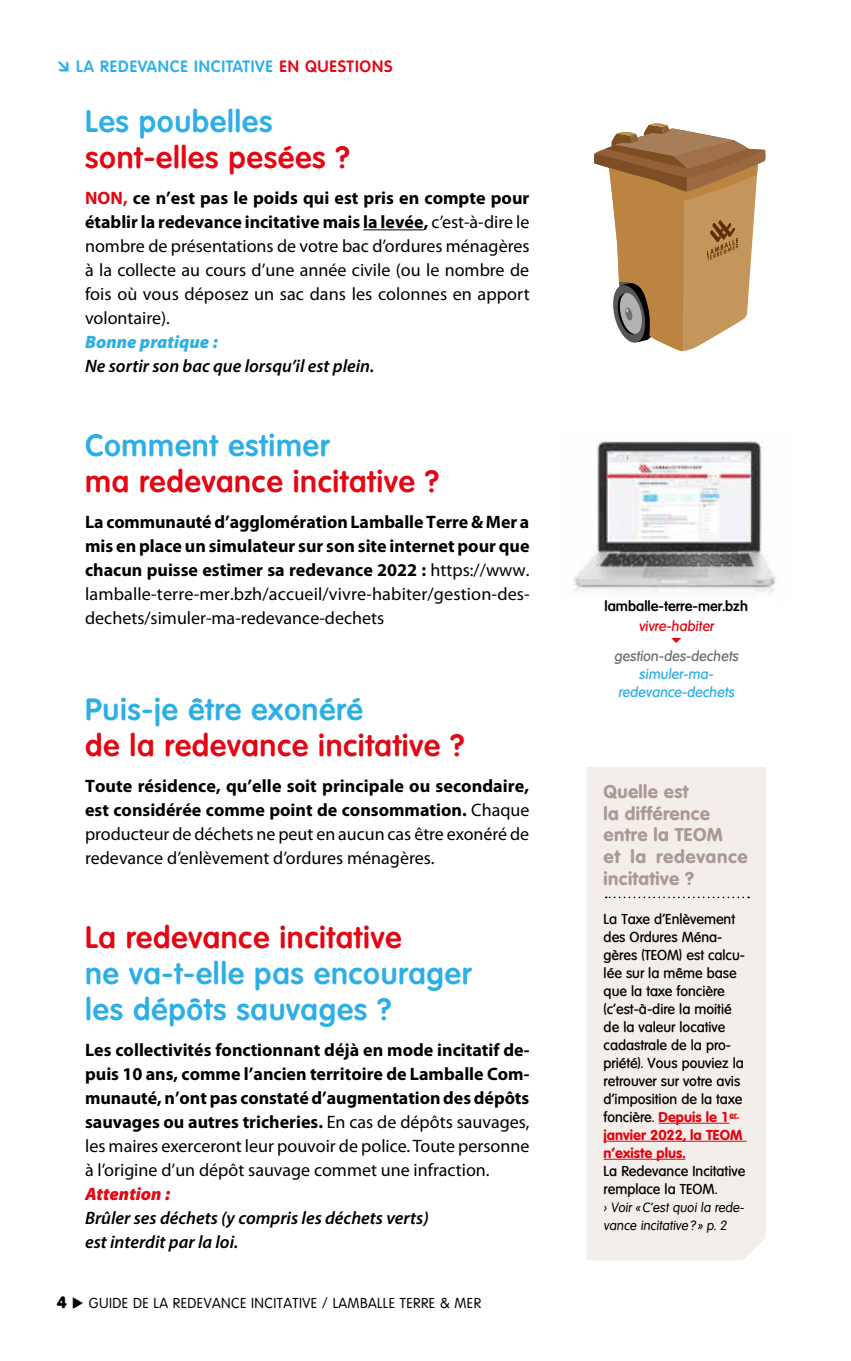
<style>
.page{position:relative;width:851px;height:1361px;background:#fff}
.page>*{position:absolute;margin:0;border:0;box-sizing:border-box;transform-origin:0 0}
.t1{font:700 30px/36px "Volkswagen Serial";letter-spacing:.02em;color:#2dafe6}
.t2{font:700 30px "Volkswagen Serial";letter-spacing:.02em;color:#e30613}
.t3{font:700 18px/24px "Myriad Pro";color:#000;text-align:justify}
.t4{font:18px/24px "Myriad Pro";color:#000;text-align:justify}
.t5{font:italic 600 18px/24px "Myriad Pro";color:#000}
.t6{font:800 18px/21.6px "Volkswagen Serial";letter-spacing:.02em;color:#aa9893}
.t7{font:italic 900 18px "Myriad Pro";color:#2dafe6}
.t8{font:italic 900 18px "Myriad Pro";color:#e30613}
.t9{font:700 16px "Volkswagen Serial";letter-spacing:.05em;color:#2dafe6}
.t10{font:500 14px/18px "Volkswagen Serial";color:#000}
.t11{font:14px "Volkswagen Serial";letter-spacing:.03em;color:#000}
.t12{font:italic 500 14px/18px "Volkswagen Serial";color:#2dafe6;text-align:center}
.t13{font:700 14px "Volkswagen Serial";color:#000}
.t14{font:italic 500 14px "Volkswagen Serial";color:#706f6f}
.t15{font:italic 500 14px "Volkswagen Serial";color:#e30613}
.t16{font:italic 13px/18px "Volkswagen Serial";color:#000}
.s1{color:#e30613}
.s2{font-weight:700;color:#e30613}
.s3{font-weight:700}
.s4{font-weight:400}
.s5{font-weight:800;font-size:16px}
.s6{font-weight:800;color:#e30613}
</style>
<div class="page">
<hr style="left:363px;top:229px;width:60px;height:1px;background:#000">
<div style="left:587px;top:767px;width:178px;height:493px;background:#f3eee9"></div>
<hr style="left:658px;top:1123px;width:71px;height:1px;background:#e30613">
<hr style="left:603px;top:1141px;width:143px;height:1px;background:#e30613">
<hr style="left:603px;top:1159px;width:82px;height:1px;background:#e30613">
<svg style="left:605px;top:896px;width:144px;height:2px"></svg>
<img style="left:572px;top:441px;width:204px;height:152px">
<svg style="left:594px;top:123px;width:171px;height:229px"></svg>
<p class="t9" style="left:57px;top:57px;width:337px">→ LA REDEVANCE INCITATIVE <span class="s1">EN QUESTIONS</span></p>
<h1 class="t1" style="left:85px;top:103px;width:189px">Les poubelles</h1>
<h1 class="t2" style="left:85px;top:139px;width:266px">sont-elles pesées ?</h1>
<p class="t4" style="left:85px;top:186px;width:446px"><span class="s2">NON,</span> <span class="s3">ce n’est pas le poids qui est pris en compte pour établir la redevance incitative mais la levée,</span> c’est-à-dire le nombre de présentations de votre bac d’ordures ménagères à la collecte au cours d’une année civile (ou le nombre de fois où vous déposez un sac dans les colonnes en apport volontaire).</p>
<p class="t7" style="left:85px;top:332px;width:134px">Bonne pratique :</p>
<p class="t5" style="left:85px;top:353px;width:291px">Ne sortir son bac que lorsqu’il est plein.</p>
<h1 class="t1" style="left:85px;top:427px;width:246px">Comment estimer</h1>
<h1 class="t2" style="left:85px;top:463px;width:356px">ma redevance incitative ?</h1>
<p class="t3" style="left:85px;top:509px;width:446px">La communauté d’agglomération Lamballe Terre &amp; Mer a mis en place un simulateur sur son site internet pour que chacun puisse estimer sa redevance 2022 : <span class="s4">https://www. lamballe-terre-mer.bzh/accueil/vivre-habiter/gestion-des&shy;dechets/simuler-ma-redevance-dechets</span></p>
<h1 class="t1" style="left:85px;top:691px;width:279px">Puis-je être exonéré</h1>
<h1 class="t2" style="left:85px;top:727px;width:381px">de la redevance incitative ?</h1>
<p class="t4" style="left:85px;top:774px;width:446px"><span class="s3">Toute résidence, qu’elle soit principale ou secondaire, est considérée comme point de consommation.</span> Chaque producteur de déchets ne peut en aucun cas être exonéré de redevance d’enlèvement d’ordures ménagères.</p>
<h1 class="t2" style="left:85px;top:919px;width:318px">La redevance incitative</h1>
<h1 class="t1" style="left:85px;top:955px;width:387px">ne va-t-elle pas encourager les dépôts sauvages ?</h1>
<p class="t3" style="left:85px;top:1037px;width:446px">Les collectivités fonctionnant déjà en mode incitatif de&shy;puis 10 ans, comme l’ancien territoire de Lamballe Com&shy;munauté, n’ont pas constaté d’augmentation des dépôts sauvages ou autres tricheries. <span class="s4">En cas de dépôts sauvages, les maires exerceront leur pouvoir de police. Toute personne à l’origine d’un dépôt sauvage commet une infraction.</span></p>
<p class="t8" style="left:85px;top:1184px;width:86px">Attention :</p>
<p class="t5" style="left:85px;top:1205px;width:345px">Brûler ses déchets (y compris les déchets verts) est interdit par la loi.</p>
<p class="t11" style="left:57px;top:1295px;width:426px"><span class="s5">4</span> ◆ GUIDE DE LA REDEVANCE INCITATIVE / LAMBALLE TERRE &amp; MER</p>
<p class="t13" style="left:604px;top:597px;width:145px">lamballe-terre-mer.bzh</p>
<p class="t15" style="left:638px;top:618px;width:76px">vivre-habiter</p>
<p class="t14" style="left:614px;top:648px;width:126px">gestion-des-dechets</p>
<p class="t12" style="left:618px;top:665px;width:118px">simuler-ma&shy;redevance-dechets</p>
<p class="t6" style="left:603px;top:780px;width:145px">Quelle est<br>la différence entre la TEOM<br>et la redevance incitative ?</p>
<p class="t10" style="left:603px;top:910px;width:143px">La Taxe d’Enlèvement des Ordures Ména&shy;gères (TEOM) est calcu&shy;lée sur la même base que la taxe foncière (c’est-à-dire la moitié de la valeur locative cadastrale de la pro&shy;priété). Vous pouviez la retrouver sur votre avis d’imposition de la taxe foncière. <span class="s6">Depuis le 1</span><sup>er </sup><span class="s6">janvier 2022, la TEOM n’existe plus.</span></p>
<p class="t10" style="left:603px;top:1162px;width:143px">La Redevance Incitative remplace la TEOM.</p>
<p class="t16" style="left:603px;top:1198px;width:142px">&gt; Voir «C’est quoi la rede&shy;vance incitative? » p. 2</p>
</div>
